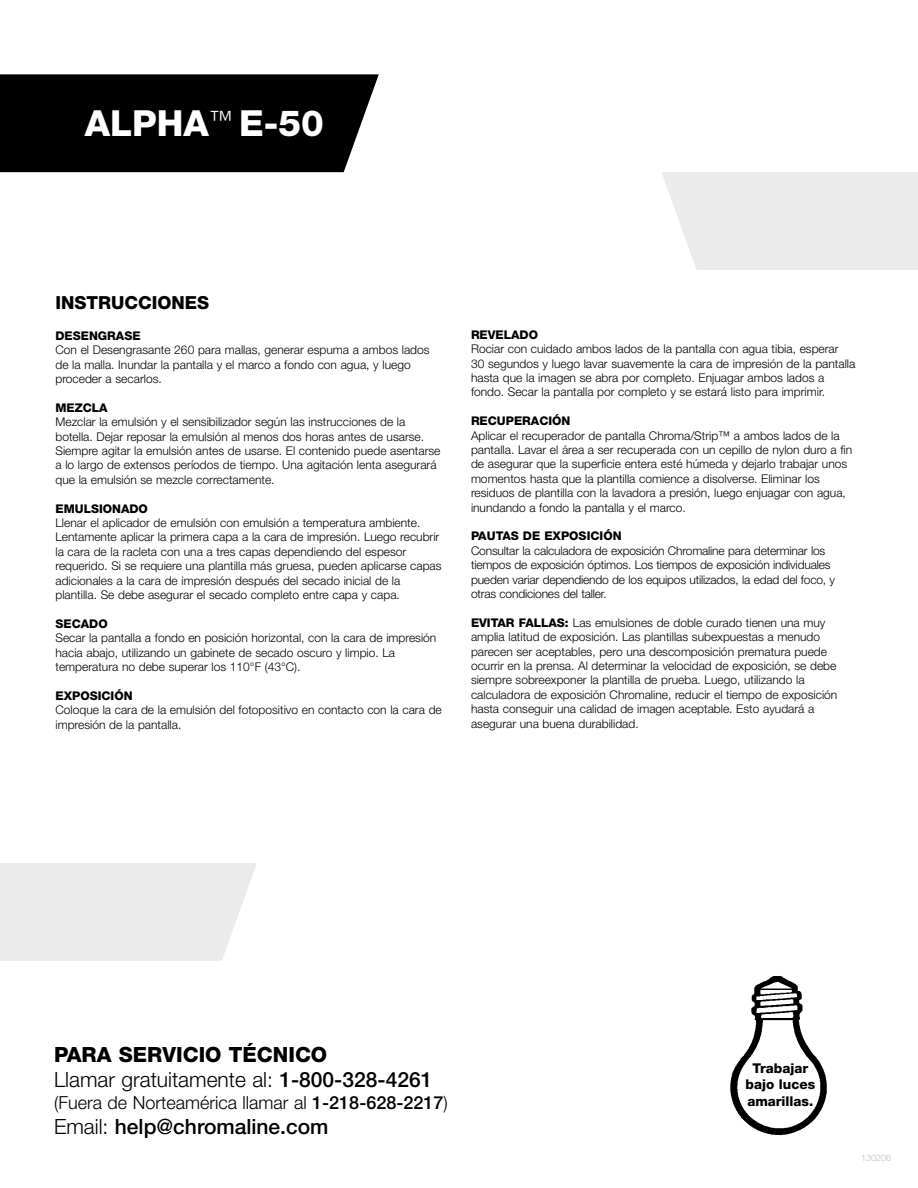
<style>
.page{position:relative;width:918px;height:1188px;background:#fff}
.page>*{position:absolute;margin:0;border:0;box-sizing:border-box;transform-origin:0 0}
.t1{font:800 36px "Helvetica Neue LT Std";color:#fff}
.t2{font:300 21px/25.2px "Helvetica Neue LT Std";color:#000}
.t3{font:500 21px "Helvetica Neue LT Std";color:#000}
.t4{font:300 18px "Helvetica Neue LT Std";color:#000}
.t5{font:800 18px "Helvetica Neue LT Std";color:#000}
.t6{font:800 13.5px/16.2px "Helvetica Neue LT Std";color:#000;text-align:center}
.t7{font:300 12px/14.4px "Helvetica Neue LT Std";color:#000}
.t8{font:800 12px "Helvetica Neue LT Std";color:#000}
.t9{font:300 9px "Helvetica Neue LT Std";color:#bcbec0}
.s1{font-weight:800}
.s2{font-weight:500}
.s3{font-weight:300}
</style>
<div class="page">
<div style="left:0;top:74px;width:379px;height:98px;background:#000"></div>
<div style="left:662px;top:172px;width:256px;height:98px;background:#ebebec"></div>
<div style="left:0;top:863px;width:257px;height:98px;background:#ebebec"></div>
<img style="left:730px;top:976px;width:97px;height:159px">
<h1 class="t1" style="left:85px;top:102px;width:241px">ALPHA<sup>™</sup> E-50</h1>
<h3 class="t5" style="left:56px;top:292px;width:155px">INSTRUCCIONES</h3>
<p class="t8" style="left:56px;top:328px;width:87px">DESENGRASE</p>
<p class="t7" style="left:56px;top:342px;width:376px">Con el Desengrasante 260 para mallas, generar espuma a ambos lados de la malla. Inundar la pantalla y el marco a fondo con agua, y luego proceder a secarlos.</p>
<p class="t8" style="left:56px;top:400px;width:54px">MEZCLA</p>
<p class="t7" style="left:56px;top:414px;width:387px">Mezclar la emulsión y el sensibilizador según las instrucciones de la botella. Dejar reposar la emulsión al menos dos horas antes de usarse.<br>Siempre agitar la emulsión antes de usarse. El contenido puede asentarse a lo largo de extensos períodos de tiempo. Una agitación lenta asegurará que la emulsión se mezcle correctamente.</p>
<p class="t8" style="left:56px;top:501px;width:94px">EMULSIONADO</p>
<p class="t7" style="left:56px;top:515px;width:388px">Llenar el aplicador de emulsión con emulsión a temperatura ambiente.<br>Lentamente aplicar la primera capa a la cara de impresión. Luego recubrir la cara de la racleta con una a tres capas dependiendo del espesor requerido. Si se requiere una plantilla más gruesa, pueden aplicarse capas adicionales a la cara de impresión después del secado inicial de la plantilla. Se debe asegurar el secado completo entre capa y capa.</p>
<p class="t8" style="left:56px;top:616px;width:54px">SECADO</p>
<p class="t7" style="left:56px;top:630px;width:382px">Secar la pantalla a fondo en posición horizontal, con la cara de impresión hacia abajo, utilizando un gabinete de secado oscuro y limpio. La temperatura no debe superar los 110°F (43°C).</p>
<p class="t8" style="left:56px;top:688px;width:79px">EXPOSICIÓN</p>
<p class="t7" style="left:56px;top:702px;width:388px">Coloque la cara de la emulsión del fotopositivo en contacto con la cara de impresión de la pantalla.</p>
<p class="t8" style="left:471px;top:327px;width:69px">REVELADO</p>
<p class="t7" style="left:471px;top:341px;width:386px">Rociar con cuidado ambos lados de la pantalla con agua tibia, esperar<br>30 segundos y luego lavar suavemente la cara de impresión de la pantalla hasta que la imagen se abra por completo. Enjuagar ambos lados a fondo. Secar la pantalla por completo y se estará listo para imprimir.</p>
<p class="t8" style="left:471px;top:414px;width:101px">RECUPERACIÓN</p>
<p class="t7" style="left:471px;top:428px;width:383px">Aplicar el recuperador de pantalla Chroma/Strip™ a ambos lados de la pantalla. Lavar el área a ser recuperada con un cepillo de nylon duro a fin de asegurar que la superficie entera esté húmeda y dejarlo trabajar unos momentos hasta que la plantilla comience a disolverse. Eliminar los residuos de plantilla con la lavadora a presión, luego enjuagar con agua, inundando a fondo la pantalla y el marco.</p>
<p class="t8" style="left:471px;top:529px;width:152px">PAUTAS DE EXPOSICIÓN</p>
<p class="t7" style="left:471px;top:543px;width:366px">Consultar la calculadora de exposición Chromaline para determinar los tiempos de exposición óptimos. Los tiempos de exposición individuales pueden variar dependiendo de los equipos utilizados, la edad del foco, y otras condiciones del taller.</p>
<p class="t7" style="left:471px;top:615px;width:368px"><span class="s1">EVITAR FALLAS:</span> Las emulsiones de doble curado tienen una muy amplia latitud de exposición. Las plantillas subexpuestas a menudo parecen ser aceptables, pero una descomposición prematura puede ocurrir en la prensa. Al determinar la velocidad de exposición, se debe siempre sobreexponer la plantilla de prueba. Luego, utilizando la calculadora de exposición Chromaline, reducir el tiempo de exposición hasta conseguir una calidad de imagen aceptable. Esto ayudará a asegurar una buena durabilidad.</p>
<h2 class="t2" style="left:54px;top:1041px;width:380px"><span class="s1">PARA SERVICIO TÉCNICO<br></span>Llamar gratuitamente al: <span class="s2">1-800-328-4261</span></h2>
<h3 class="t4" style="left:54px;top:1091px;width:395px">(Fuera de Norteamérica llamar al <span class="s2">1-218-628-2217</span>)</h3>
<h2 class="t3" style="left:54px;top:1114px;width:276px"><span class="s3">Email:</span> help@chromaline.com</h2>
<p class="t6" style="left:746px;top:1060px;width:71px">Trabajar bajo luces amarillas.</p>
<p class="t9" style="left:861px;top:1152px;width:32px">130206</p>
</div>
